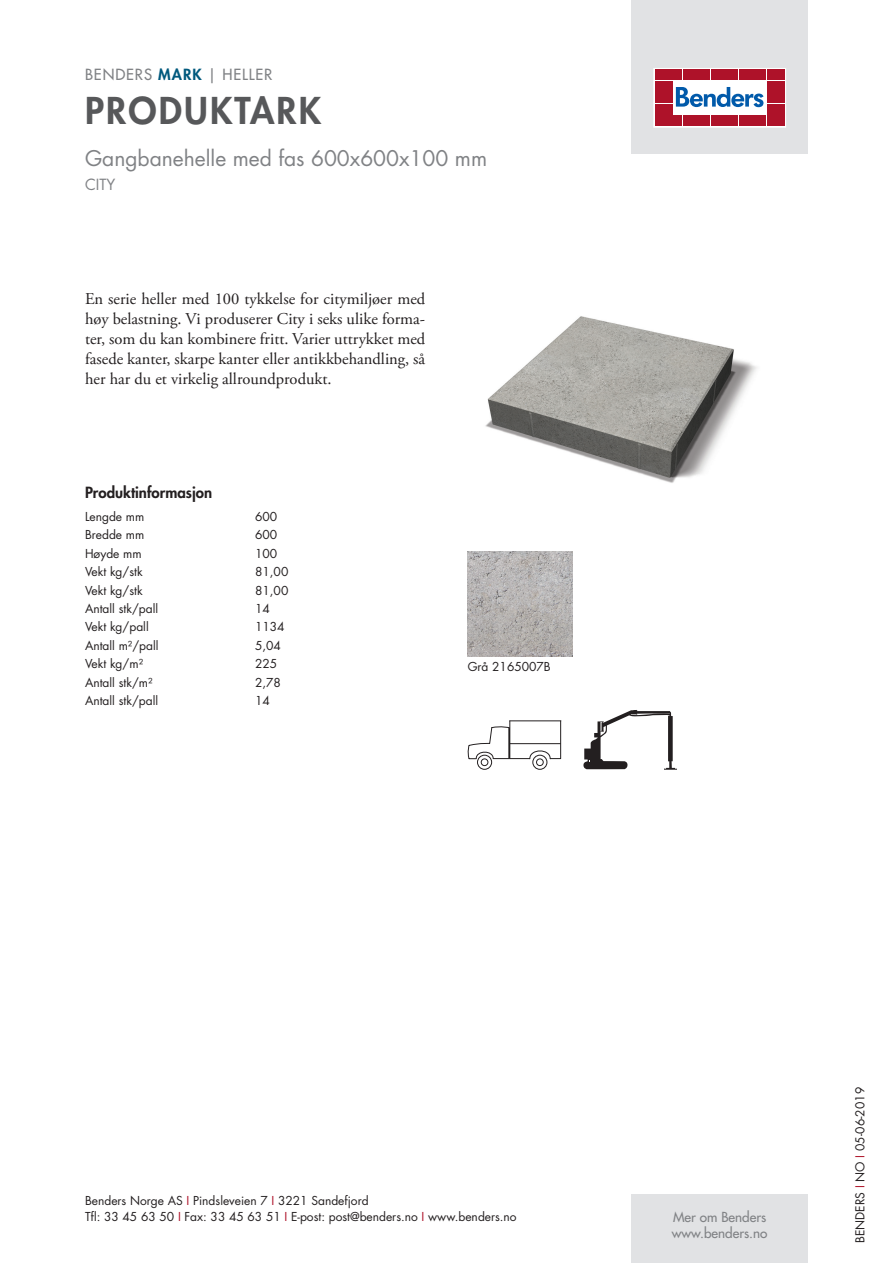
<style>
.page{position:relative;width:893px;height:1263px;background:#fff}
.page>*{position:absolute;margin:0;border:0;box-sizing:border-box;transform-origin:0 0}
.t1{font:800 36px "Futura Std";letter-spacing:.06em;color:#57585a}
.t2{font:21px "Futura Std";color:#808285}
.t3{font:16.5px/19.8px "Adobe Garamond Pro";color:#231f20;text-align:justify}
.t4{font:500 15px "Futura Std";letter-spacing:.06em;color:#808285}
.t5{font:800 15px "Futura Std";color:#231f20}
.t6{font:15px "Futura Std";color:#808285}
.t7{font:500 13.5px/16.2px "Futura Std";color:#808285}
.t8{font:12px/16.5px "Futura Std";color:#231f20}
.s1{font-weight:800;color:#00597d}
.s2{color:#ae1229}
</style>
<div class="page">
<div style="left:631px;top:0;width:177px;height:153px;background:#e1e2e4"></div>
<div style="left:631px;top:1195px;width:177px;height:68px;background:#e1e2e4"></div>
<svg style="left:656px;top:70px;width:128px;height:55px;background:#ebc6cb"></svg>
<div style="left:654px;top:68px;width:132px;height:59px;border:1px solid #fff"></div>
<div style="left:655px;top:70px;width:8px;height:10px;background:#ae1229"></div>
<div style="left:664px;top:70px;width:8px;height:10px;background:#ae1229"></div>
<div style="left:655px;top:81px;width:8px;height:10px;background:#ae1229"></div>
<div style="left:664px;top:81px;width:8px;height:10px;background:#ae1229"></div>
<div style="left:655px;top:93px;width:8px;height:10px;background:#ae1229"></div>
<div style="left:664px;top:93px;width:8px;height:10px;background:#ae1229"></div>
<div style="left:655px;top:104px;width:8px;height:11px;background:#ae1229"></div>
<div style="left:664px;top:104px;width:8px;height:11px;background:#ae1229"></div>
<div style="left:655px;top:116px;width:8px;height:10px;background:#ae1229"></div>
<div style="left:664px;top:116px;width:8px;height:10px;background:#ae1229"></div>
<div style="left:674px;top:70px;width:8px;height:10px;background:#ae1229"></div>
<div style="left:683px;top:70px;width:8px;height:10px;background:#ae1229"></div>
<div style="left:692px;top:70px;width:8px;height:10px;background:#ae1229"></div>
<div style="left:702px;top:70px;width:8px;height:10px;background:#ae1229"></div>
<div style="left:711px;top:70px;width:8px;height:10px;background:#ae1229"></div>
<div style="left:720px;top:70px;width:8px;height:10px;background:#ae1229"></div>
<div style="left:730px;top:70px;width:8px;height:10px;background:#ae1229"></div>
<div style="left:739px;top:70px;width:8px;height:10px;background:#ae1229"></div>
<div style="left:748px;top:70px;width:8px;height:10px;background:#ae1229"></div>
<div style="left:758px;top:70px;width:8px;height:10px;background:#ae1229"></div>
<div style="left:674px;top:116px;width:8px;height:10px;background:#ae1229"></div>
<div style="left:683px;top:116px;width:8px;height:10px;background:#ae1229"></div>
<div style="left:692px;top:116px;width:8px;height:10px;background:#ae1229"></div>
<div style="left:702px;top:116px;width:8px;height:10px;background:#ae1229"></div>
<div style="left:711px;top:116px;width:8px;height:10px;background:#ae1229"></div>
<div style="left:720px;top:116px;width:8px;height:10px;background:#ae1229"></div>
<div style="left:730px;top:116px;width:8px;height:10px;background:#ae1229"></div>
<div style="left:739px;top:116px;width:8px;height:10px;background:#ae1229"></div>
<div style="left:748px;top:116px;width:8px;height:10px;background:#ae1229"></div>
<div style="left:758px;top:116px;width:8px;height:10px;background:#ae1229"></div>
<div style="left:767px;top:70px;width:8px;height:10px;background:#ae1229"></div>
<div style="left:776px;top:70px;width:8px;height:10px;background:#ae1229"></div>
<div style="left:767px;top:81px;width:8px;height:10px;background:#ae1229"></div>
<div style="left:776px;top:81px;width:8px;height:10px;background:#ae1229"></div>
<div style="left:767px;top:93px;width:8px;height:10px;background:#ae1229"></div>
<div style="left:776px;top:93px;width:8px;height:10px;background:#ae1229"></div>
<div style="left:767px;top:104px;width:8px;height:11px;background:#ae1229"></div>
<div style="left:776px;top:104px;width:8px;height:11px;background:#ae1229"></div>
<div style="left:767px;top:116px;width:8px;height:10px;background:#ae1229"></div>
<div style="left:776px;top:116px;width:8px;height:10px;background:#ae1229"></div>
<svg style="left:676px;top:87px;width:87px;height:20px;background:#8ab3d7"></svg>
<img style="left:485px;top:316px;width:272px;height:167px">
<img style="left:468px;top:552px;width:105px;height:105px">
<div style="left:477px;top:755px;width:15px;height:15px;border:1px solid #231f20;border-radius:50%"></div>
<div style="left:532px;top:755px;width:15px;height:15px;border:1px solid #231f20;border-radius:50%"></div>
<svg style="left:468px;top:720px;width:93px;height:46px"></svg>
<svg style="left:583px;top:710px;width:94px;height:60px"></svg>
<p class="t4" style="left:85px;top:65px;width:189px">BENDERS <span class="s1">MARK</span> | HELLER</p>
<h1 class="t1" style="left:85px;top:87px;width:238px">PRODUKTARK</h1>
<h2 class="t2" style="left:85px;top:144px;width:404px">Gangbanehelle med fas 600x600x100 mm</h2>
<p class="t6" style="left:85px;top:175px;width:32px">CITY</p>
<p class="t3" style="left:85px;top:290px;width:342px">En serie heller med 100 tykkelse for citymiljøer med høy belastning. Vi produserer City i seks ulike forma&shy;ter, som du kan kombinere fritt. Varier uttrykket med fasede kanter, skarpe kanter eller antikkbehandling, så her har du et virkelig allroundprodukt.</p>
<p class="t5" style="left:85px;top:483px;width:129px">Produktinformasjon</p>
<p class="t8" style="left:85px;top:508px;width:61px">Lengde mm</p>
<p class="t8" style="left:255px;top:508px;width:24px">600</p>
<p class="t8" style="left:85px;top:527px;width:61px">Bredde mm</p>
<p class="t8" style="left:255px;top:527px;width:24px">600</p>
<p class="t8" style="left:85px;top:545px;width:58px">Høyde mm</p>
<p class="t8" style="left:255px;top:545px;width:24px">100</p>
<p class="t8" style="left:85px;top:563px;width:59px">Vekt kg/stk</p>
<p class="t8" style="left:255px;top:563px;width:35px">81,00</p>
<p class="t8" style="left:85px;top:582px;width:59px">Vekt kg/stk</p>
<p class="t8" style="left:255px;top:582px;width:35px">81,00</p>
<p class="t8" style="left:85px;top:600px;width:75px">Antall stk/pall</p>
<p class="t8" style="left:255px;top:600px;width:16px">14</p>
<p class="t8" style="left:85px;top:619px;width:65px">Vekt kg/pall</p>
<p class="t8" style="left:255px;top:619px;width:31px">1134</p>
<p class="t8" style="left:85px;top:637px;width:75px">Antall m²/pall</p>
<p class="t8" style="left:255px;top:637px;width:27px">5,04</p>
<p class="t8" style="left:85px;top:656px;width:60px">Vekt kg/m²</p>
<p class="t8" style="left:255px;top:656px;width:24px">225</p>
<p class="t8" style="left:85px;top:674px;width:69px">Antall stk/m²</p>
<p class="t8" style="left:255px;top:674px;width:27px">2,78</p>
<p class="t8" style="left:85px;top:692px;width:75px">Antall stk/pall</p>
<p class="t8" style="left:255px;top:692px;width:16px">14</p>
<p class="t8" style="left:468px;top:659px;width:85px">Grå 2165007B</p>
<p class="t8" style="left:85px;top:1192px;width:433px">Benders Norge AS <span class="s2">I</span> Pindsleveien 7 <span class="s2">I</span> 3221 Sandefjord<br>Tfl: 33 45 63 50 <span class="s2">I</span> Fax: 33 45 63 51 <span class="s2">I</span> E-post: post@benders.no <span class="s2">I</span> www.benders.no</p>
<p class="t7" style="left:672px;top:1209px;width:97px">Mer om Benders www.benders.no</p>
<p class="t8" style="left:852px;top:1243px;width:157px;rotate:-90deg">BENDERS <span class="s2">I</span> NO <span class="s2">I</span> 05-06-2019</p>
</div>
